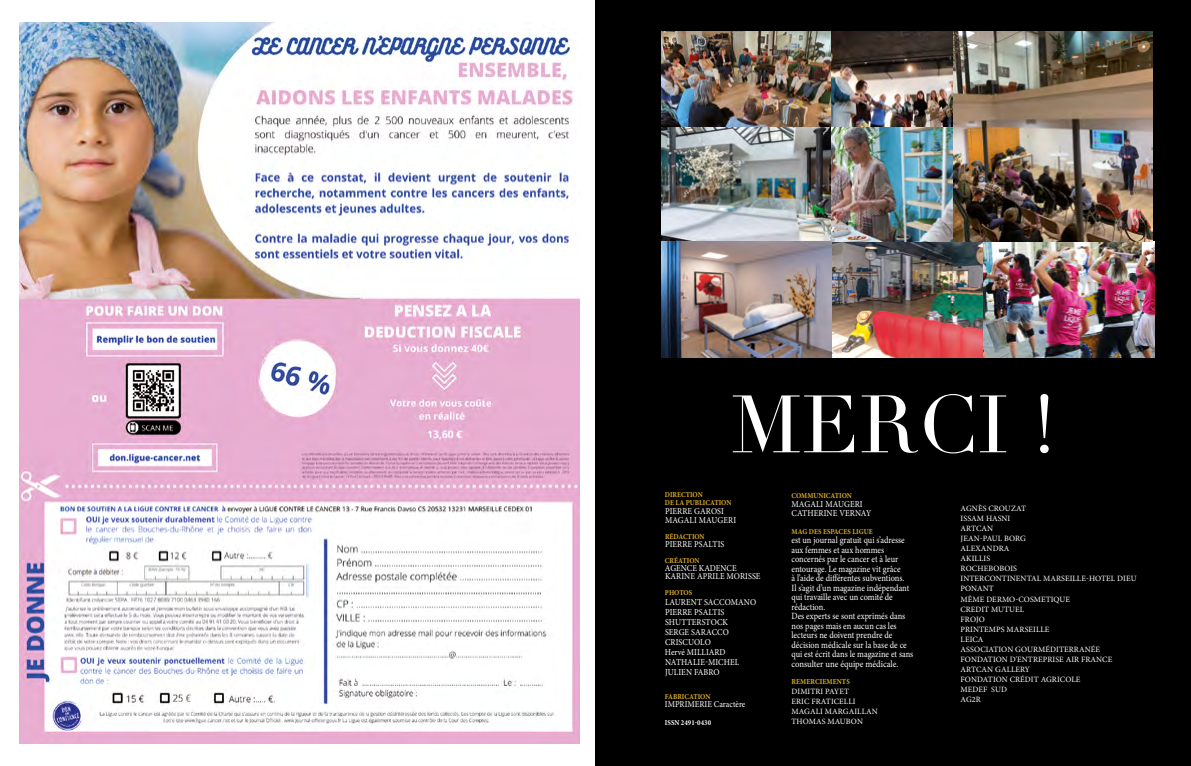
<style>
.page{position:relative;width:1191px;height:766px;background:#fff}
.page>*{position:absolute;margin:0;border:0;box-sizing:border-box;transform-origin:0 0}
.t1{font:79.8px "Didot";color:#fff}
.t2{font:9.5px/9.5px "Minion Pro";color:#fff;scale:.88 1}
.t3{font:9px/10px "Minion Pro";letter-spacing:.01em;color:#fff;scale:.91 1}
.t4{font:8.1px/10px "Minion Pro";letter-spacing:.01em;color:#fff}
.t5{font:700 7.6px "Minion Pro";letter-spacing:.01em;color:#e0b029;scale:.91 1}
.t6{font:700 7.5px/8px "Minion Pro";color:#e0b029;scale:.91 1}
.t7{font:700 7.5px "Minion Pro";letter-spacing:.01em;color:#fff;scale:.91 1}
</style>
<div class="page">
<img style="left:19px;top:23px;width:561px;height:720px">
<div style="left:595px;top:0;width:596px;height:765px;background:#000"></div>
<img style="left:661px;top:31px;width:170px;height:106px">
<img style="left:831px;top:31px;width:123px;height:97px">
<img style="left:662px;top:241px;width:335px;height:117px">
<img style="left:662px;top:128px;width:169px;height:116px">
<img style="left:831px;top:128px;width:123px;height:113px">
<img style="left:984px;top:241px;width:170px;height:116px">
<img style="left:954px;top:31px;width:198px;height:210px">
<h1 class="t1" style="left:695px;top:367px;width:328px">MERCI !</h1>
<h1 class="t1" style="left:730px;top:376px;width:328px">MERCI !</h1>
<p class="t6" style="left:665px;top:490px;width:75px">DIRECTION<br>DE LA PUBLICATION</p>
<p class="t3" style="left:665px;top:506px;width:80px;line-height:9px">PIERRE GAROSI<br>MAGALI MAUGERI</p>
<p class="t6" style="left:665px;top:532px;width:45px">RÉDACTION</p>
<p class="t3" style="left:665px;top:539px;width:67px">PIERRE PSALTIS</p>
<p class="t6" style="left:665px;top:556px;width:39px">CRÉATION</p>
<p class="t3" style="left:665px;top:564px;width:107px;line-height:8px">AGENCE KADENCE<br>KARINE APRILE MORISSE</p>
<p class="t6" style="left:665px;top:588px;width:32px">PHOTOS</p>
<p class="t3" style="left:665px;top:597px;width:102px">LAURENT SACCOMANO<br>PIERRE PSALTIS<br>SHUTTERSTOCK<br>SERGE SARACCO<br>CRISCUOLO<br>Hervé MILLIARD<br>NATHALIE-MICHEL<br>JULIEN FABRO</p>
<p class="t6" style="left:665px;top:692px;width:51px">FABRICATION</p>
<p class="t3" style="left:665px;top:699px;width:90px">IMPRIMERIE Caractère</p>
<p class="t7" style="left:665px;top:717px;width:52px">ISSN 2491-0430</p>
<p class="t6" style="left:791px;top:491px;width:68px">COMMUNICATION</p>
<p class="t3" style="left:791px;top:499px;width:89px;line-height:9px">MAGALI MAUGERI<br>CATHERINE VERNAY</p>
<p class="t6" style="left:791px;top:527px;width:91px">MAG DES ESPACES LIGUE</p>
<p class="t2" style="left:791px;top:535px;width:140px">est un journal gratuit qui s’adresse aux femmes et aux hommes concernés par le cancer et à leur entourage. Le magazine vit grâce<br>à l’aide de différentes subventions.<br>Il s’agit d’un magazine indépendant qui travaille avec un comité de rédaction.<br>Des experts se sont exprimés dans nos pages mais en aucun cas les lecteurs ne doivent prendre de décision médicale sur la base de ce qui est écrit dans le magazine et sans consulter une équipe médicale.</p>
<p class="t5" style="left:791px;top:675px;width:66px">REMERCIEMENTS</p>
<p class="t4" style="left:791px;top:686px;width:88px">DIMITRI PAYET<br>ERIC FRATICELLI<br>MAGALI MARGAILLAN<br>THOMAS MAUBON</p>
<p class="t4" style="left:960px;top:503px;width:177px">AGNÈS CROUZAT<br>ISSAM HASNI<br>ARTCAN<br>JEAN-PAUL BORG<br>ALEXANDRA<br>AKILLIS<br>ROCHEBOBOIS<br>INTERCONTINENTAL MARSEILLE-HOTEL DIEU<br>PONANT<br>MÊME DERMO-COSMETIQUE<br>CREDIT MUTUEL<br>FROJO<br>PRINTEMPS MARSEILLE<br>LEICA<br>ASSOCIATION GOURMÉDITERRANÉE<br>FONDATION D'ENTREPRISE AIR FRANCE<br>ARTCAN GALLERY<br>FONDATION CRÉDIT AGRICOLE<br>MEDEF SUD<br>AG2R</p>
</div>
